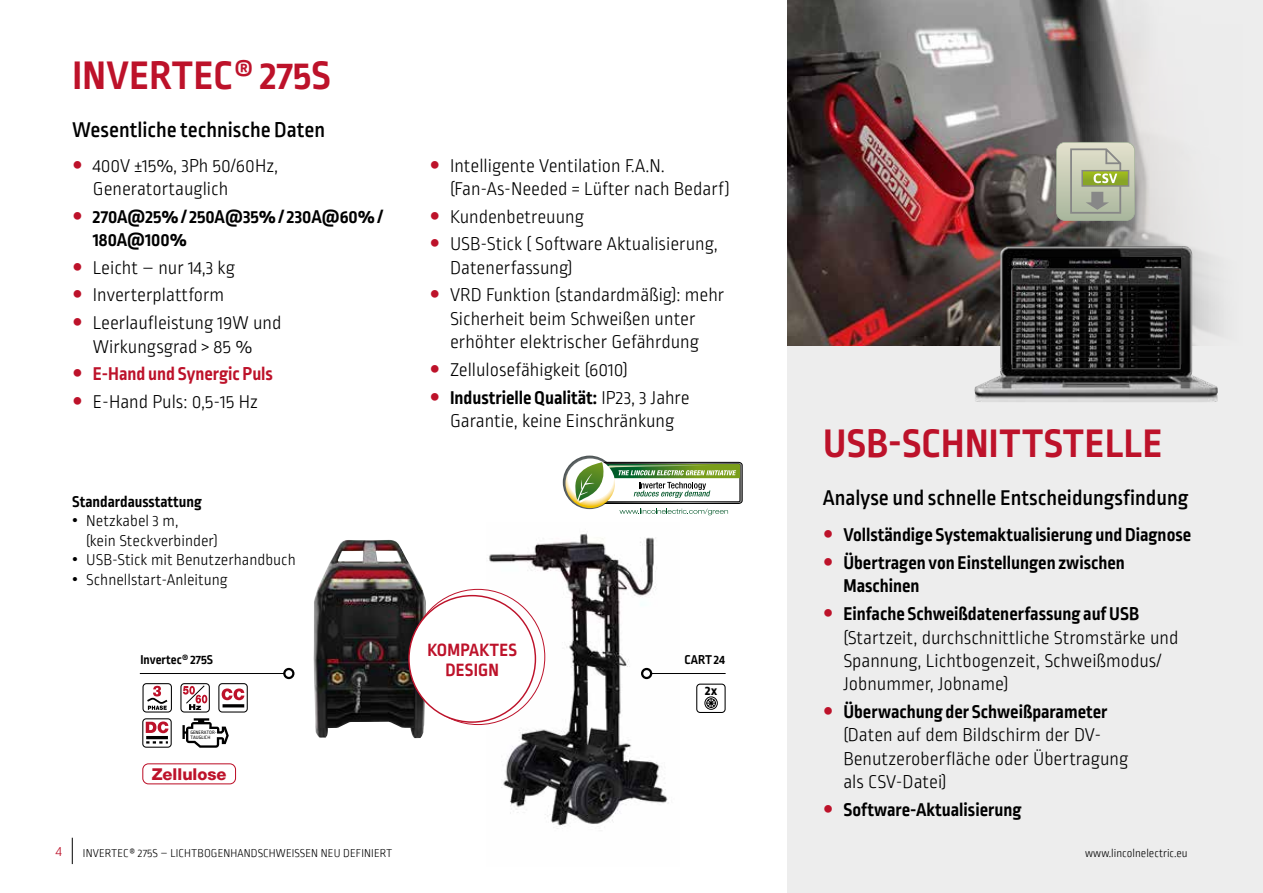
<style>
.page{position:relative;width:1263px;height:893px;background:#fff}
.page>*{position:absolute;margin:0;border:0;box-sizing:border-box;transform-origin:0 0}
.t1{font:700 42px "Ropa Sans Pro";letter-spacing:.01em;color:#bd122a}
.t2{font:500 22.5px "Ropa Sans Pro";color:#000}
.t3{font:300 19.5px/23.4px "Ropa Sans Pro";color:#000}
.t4{font:700 19.5px/27.6px "Ropa Sans Pro";color:#000}
.t5{font:700 19.5px "Ropa Sans Pro";color:#bd122a}
.t6{font:700 18.75px/20.1px "Ropa Sans Pro";letter-spacing:.01em;color:#bd122a;text-align:center}
.t7{font:300 16.5px/19.5px "Ropa Sans Pro";color:#000}
.t8{font:700 16.5px "Ropa Sans Pro";color:#000}
.t9{font:800 16.35px "Helvetica Neue LT Std";color:#bd122a}
.t10{font:300 15px "Ropa Sans PTT";color:#bd122a}
.t11{font:700 13.5px "Ropa Sans Pro";color:#000}
.t12{font:800 13.5px "Ropa Sans Pro";color:#000}
.t13{font:300 12px "Ropa Sans PTT";letter-spacing:.01em;color:#000}
.t14{font:5.1px/4.8px "Ropa Sans Pro";color:#000}
.s1{font-family:"Arial";font-weight:400}
.s2{font-weight:700}
</style>
<div class="page">
<img style="left:489px;top:533px;width:180px;height:296px">
<img style="left:313px;top:540px;width:111px;height:198px">
<div style="left:788px;top:0;width:475px;height:893px;background:#ededed"></div>
<img style="left:788px;top:0;width:433px;height:345px">
<svg style="left:563px;top:456px;width:53px;height:53px"></svg>
<svg style="left:565px;top:458px;width:50px;height:50px"></svg>
<svg style="left:575px;top:462px;width:168px;height:53px"></svg>
<svg style="left:1056px;top:142px;width:79px;height:79px;background:#b8bea2"></svg>
<img style="left:975px;top:395px;width:243px;height:7px">
<img style="left:974px;top:243px;width:244px;height:152px">
<div style="left:1010px;top:257px;width:171px;height:110px;border:1px solid #000"></div>
<img style="left:1014px;top:271px;width:164px;height:96px">
<div style="left:1012px;top:269px;width:168px;height:100px;border:1px solid #575756"></div>
<div style="left:704px;top:696px;width:14px;height:14px;border:1px solid #000;border-radius:50%"></div>
<svg style="left:706px;top:698px;width:10px;height:10px"></svg>
<div style="left:696px;top:684px;width:30px;height:29px;border:1px solid #000;border-radius:3px"></div>
<hr style="left:651px;top:673px;width:75px;height:1px;background:#000">
<div style="left:641px;top:668px;width:11px;height:11px;border:2px solid #000;border-radius:50%"></div>
<div style="left:142px;top:683px;width:30px;height:29px;border:1px solid #000;border-radius:3px"></div>
<svg style="left:147px;top:686px;width:21px;height:24px"></svg>
<div style="left:180px;top:683px;width:30px;height:29px;border:1px solid #000;border-radius:3px"></div>
<svg style="left:183px;top:684px;width:24px;height:26px"></svg>
<div style="left:218px;top:683px;width:30px;height:29px;border:1px solid #000;border-radius:3px"></div>
<svg style="left:222px;top:688px;width:22px;height:12px"></svg>
<hr style="left:223px;top:704px;width:21px;height:3px;background:#000">
<svg style="left:143px;top:719px;width:28px;height:28px"></svg>
<div style="left:142px;top:718px;width:30px;height:30px;border:1px solid #000;border-radius:3px"></div>
<svg style="left:146px;top:721px;width:22px;height:12px"></svg>
<hr style="left:146px;top:736px;width:22px;height:3px;background:#000">
<svg style="left:146px;top:741px;width:22px;height:3px"></svg>
<svg style="left:182px;top:718px;width:47px;height:30px"></svg>
<hr style="left:140px;top:673px;width:144px;height:1px;background:#000">
<div style="left:283px;top:668px;width:11px;height:11px;border:2px solid #000;border-radius:50%"></div>
<div style="left:142px;top:763px;width:94px;height:21px;border:1px solid #bd122a;border-radius:6px"></div>
<svg style="left:407px;top:589px;width:138px;height:136px"></svg>
<svg style="left:72px;top:838px;width:1px;height:26px"></svg>
<h1 class="t1" style="left:72px;top:51px;width:260px">INVERTEC® 275S</h1>
<p class="t2" style="left:72px;top:117px;width:254px">Wesentliche technische Daten</p>
<p class="t3" style="left:93px;top:155px;width:187px">400V ±15%, 3Ph 50/60Hz,<br>Generatortauglich</p>
<p class="t4" style="left:93px;top:206px;width:292px;line-height:23.4px">270A@25% / 250A@35% / 230A@60% /<br>180A@100%</p>
<p class="t3" style="left:93px;top:255px;width:190px;line-height:27.6px">Leicht – nur 14,3 kg<br>Inverterplattform<br>Leerlaufleistung 19W und</p>
<p class="t3" style="left:93px;top:336px;width:161px">Wirkungsgrad &gt; 85 %</p>
<p class="t5" style="left:93px;top:363px;width:182px">E-Hand und Synergic Puls</p>
<p class="t3" style="left:93px;top:391px;width:167px">E-Hand Puls: 0,5-15 Hz</p>
<p class="t8" style="left:72px;top:492px;width:131px">Standardausstattung</p>
<p class="t7" style="left:86px;top:512px;width:133px;text-indent:-14px"><span class="s1">•</span> Netzkabel 3 m,<br>(kein Steckverbinder)</p>
<p class="t7" style="left:72px;top:551px;width:225px"><span class="s1">•</span> USB-Stick mit Benutzerhandbuch</p>
<p class="t7" style="left:72px;top:571px;width:157px"><span class="s1">•</span> Schnellstart-Anleitung</p>
<p class="t11" style="left:140px;top:652px;width:74px">Invertec® 275S</p>
<p class="t14" style="left:190px;top:730px;width:28px">GENERATOR-<br>TAUGLICH</p>
<p class="t9" style="left:152px;top:764px;width:76px">Zellulose</p>
<p class="t3" style="left:450px;top:155px;width:281px">Intelligente Ventilation F.A.N. (Fan-As-Needed = Lüfter nach Bedarf)</p>
<p class="t3" style="left:450px;top:204px;width:269px;line-height:27.6px">Kundenbetreuung<br>USB-Stick ( Software Aktualisierung,</p>
<p class="t3" style="left:450px;top:255px;width:276px;line-height:27.6px">Datenerfassung)<br>VRD Funktion (standardmäßig): mehr</p>
<p class="t3" style="left:450px;top:308px;width:250px">Sicherheit beim Schweißen unter erhöhter elektrischer Gefährdung</p>
<p class="t3" style="left:450px;top:357px;width:241px;line-height:27.6px">Zellulosefähigkeit (6010)<br><span class="s2">Industrielle Qualität:</span> IP23, 3 Jahre</p>
<p class="t3" style="left:450px;top:410px;width:226px">Garantie, keine Einschränkung</p>
<p class="t6" style="left:427px;top:641px;width:91px">KOMPAKTES<br>DESIGN</p>
<p class="t11" style="left:685px;top:652px;width:42px">CART 24</p>
<p class="t12" style="left:705px;top:682px;width:14px">2x</p>
<h1 class="t1" style="left:823px;top:419px;width:341px">USB-SCHNITTSTELLE</h1>
<p class="t2" style="left:823px;top:485px;width:367px">Analyse und schnelle Entscheidungsfindung</p>
<p class="t4" style="left:843px;top:522px;width:349px">Vollständige Systemaktualisierung und Diagnose<br>Übertragen von Einstellungen zwischen</p>
<p class="t4" style="left:843px;top:573px;width:297px">Maschinen<br>Einfache Schweißdatenerfassung auf USB</p>
<p class="t3" style="left:843px;top:627px;width:336px">(Startzeit, durchschnittliche Stromstärke und<br>Spannung, Lichtbogenzeit, Schweißmodus/<br>Jobnummer, Jobname)</p>
<p class="t4" style="left:843px;top:699px;width:266px">Überwachung der Schweißparameter</p>
<p class="t3" style="left:843px;top:725px;width:286px">(Daten auf dem Bildschirm der DV-<br>Benutzeroberfläche oder Übertragung als CSV-Datei)</p>
<p class="t4" style="left:843px;top:797px;width:180px">Software-Aktualisierung</p>
<p class="t10" style="left:56px;top:843px;width:8px">4</p>
<p class="t13" style="left:83px;top:847px;width:311px">INVERTEC® 275S – LICHTBOGENHANDSCHWEISSEN NEU DEFINIERT</p>
<p class="t13" style="left:1085px;top:847px;width:104px">www.lincolnelectric.eu</p>
</div>
